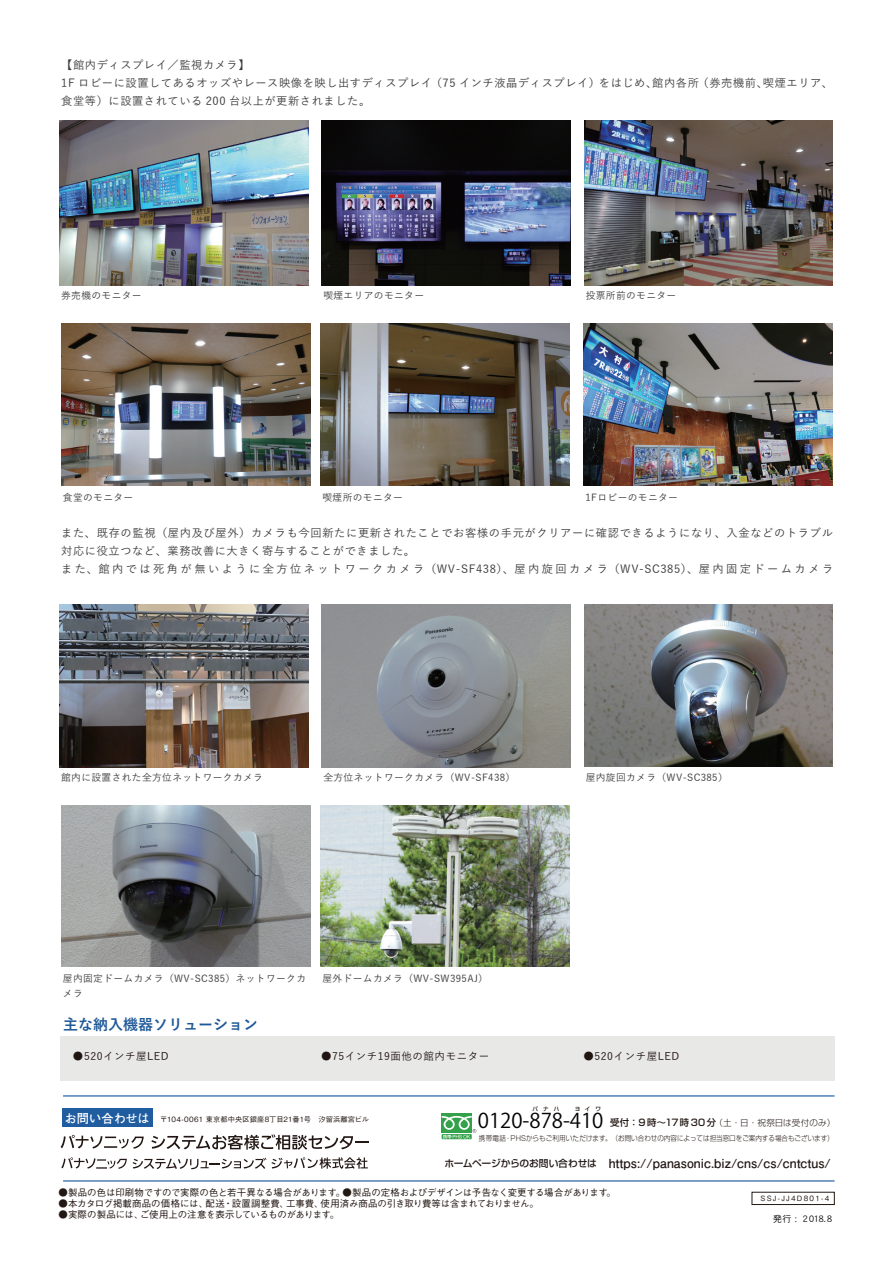
<style>
.page{position:relative;width:893px;height:1263px;background:#fff}
.page>*{position:absolute;margin:0;border:0;box-sizing:border-box;transform-origin:0 0}
.t1{font:20.25px "Koz Go Pr 6 N";color:#030303}
.t2{font:700 15px "Yu Go";color:#1e5997}
.t3{font:700 12.45px "Futo Go B101 Pro";color:#221713}
.t4{font:500 11.25px/18px "Yu Go";letter-spacing:.05em;color:#3c3a3a}
.t5{font:500 10.5px "Yu Go";letter-spacing:.05em;color:#211512}
.t6{font:500 9.75px/15px "Yu Go";letter-spacing:.035em;color:#3c3a3a}
.t7{font:500 9.45px "Gothic BBB Pro";letter-spacing:-.015em;color:#221713}
.t8{font:9px "DFHS Gothic W3 MP RKSJ H";letter-spacing:.035em;color:#030303}
.t9{font:300 8.55px "Shin Go Pro";letter-spacing:.015em;color:#221713}
.t10{font:300 7.2px "Shin Go Pro";color:#221713;scale:.9 1}
.t11{font:500 7.2px "Gothic BBB Pro";letter-spacing:.015em;color:#221713}
.t12{font:500 7.2px "Gothic BBB Pro";letter-spacing:.175em;color:#221713}
.t13{font:500 5.55px "Shin Go Pro";letter-spacing:.895em;color:#221713}
.s1{font-family:"Futo Go B101 Pro";font-weight:700;font-size:12.3px;color:#fff}
.s2{font-weight:500;font-size:9.3px}
.s3{font-family:"Shin Go Pro";font-weight:500;font-size:9.75px}
</style>
<div class="page">
<div style="left:60px;top:1036px;width:774px;height:45px;background:#e8e8e7"></div>
<div style="left:752px;top:1192px;width:82px;height:13px;border:1px solid #221713"></div>
<hr style="left:63px;top:1180px;width:771px;height:1px;background:#205da0">
<hr style="left:63px;top:1095px;width:771px;height:1px;background:#205da0">
<div style="left:442px;top:1113px;width:30px;height:19px;background:#34a24a"></div>
<svg style="left:442px;top:1134px;width:30px;height:5px"></svg>
<svg style="left:442px;top:1116px;width:34px;height:22px"></svg>
<img style="left:60px;top:121px;width:248px;height:164px">
<img style="left:322px;top:121px;width:249px;height:164px">
<img style="left:584px;top:121px;width:249px;height:164px">
<img style="left:61px;top:323px;width:249px;height:162px">
<img style="left:321px;top:323px;width:249px;height:162px">
<img style="left:584px;top:323px;width:249px;height:162px">
<img style="left:60px;top:605px;width:248px;height:163px">
<img style="left:322px;top:605px;width:249px;height:163px">
<img style="left:584px;top:605px;width:249px;height:161px">
<img style="left:61px;top:806px;width:249px;height:160px">
<img style="left:321px;top:805px;width:249px;height:161px">
<div style="left:62px;top:1109px;width:90px;height:18px;background:#205da0"></div>
<svg style="left:61px;top:1157px;width:66px;height:12px"></svg>
<svg style="left:151px;top:1134px;width:218px;height:16px"></svg>
<svg style="left:61px;top:1135px;width:83px;height:14px"></svg>
<svg style="left:133px;top:1157px;width:235px;height:12px"></svg>
<p class="t4" style="left:61px;top:54px;width:773px">【館内ディスプレイ／監視カメラ】<br>1F ロビーに設置してあるオッズやレース映像を映し出すディスプレイ（75 インチ液晶ディスプレイ）をはじめ、館内各所（券売機前、喫煙エリア、食堂等）に設置されている 200 台以上が更新されました。</p>
<p class="t6" style="left:61px;top:286px;width:82px">券売機のモニター</p>
<p class="t6" style="left:323px;top:286px;width:102px">喫煙エリアのモニター</p>
<p class="t6" style="left:586px;top:286px;width:92px">投票所前のモニター</p>
<p class="t6" style="left:63px;top:488px;width:72px">食堂のモニター</p>
<p class="t6" style="left:322px;top:488px;width:82px">喫煙所のモニター</p>
<p class="t6" style="left:585px;top:488px;width:94px">1Fロビーのモニター</p>
<p class="t4" style="left:61px;top:522px;width:773px">また、既存の監視（屋内及び屋外）カメラも今回新たに更新されたことでお客様の手元がクリアーに確認できるようになり、入金などのトラブル対応に役立つなど、業務改善に大きく寄与することができました。<br>また、館内では死角が無いように全方位ネットワークカメラ（WV-SF438）、屋内旋回カメラ（WV-SC385）、屋内固定ドームカメラ</p>
<p class="t6" style="left:61px;top:769px;width:203px">館内に設置された全方位ネットワークカメラ</p>
<p class="t6" style="left:323px;top:769px;width:193px">全方位ネットワークカメラ（WV-SF438）</p>
<p class="t6" style="left:586px;top:769px;width:144px">屋内旋回カメラ（WV-SC385）</p>
<p class="t6" style="left:63px;top:969px;width:245px">屋内固定ドームカメラ（WV-SC385）ネットワークカメラ</p>
<p class="t6" style="left:322px;top:970px;width:167px">屋外ドームカメラ（WV-SW395AJ）</p>
<h2 class="t2" style="left:63px;top:1016px;width:197px">主な納入機器ソリューション</h2>
<p class="t5" style="left:73px;top:1046px;width:97px">●520インチ屋LED</p>
<p class="t5" style="left:321px;top:1046px;width:170px">●75インチ19面他の館内モニター</p>
<p class="t5" style="left:584px;top:1046px;width:97px">●520インチ屋LED</p>
<p class="t11" style="left:65px;top:1113px;width:306px"><span class="s1">お問い合わせは</span> 〒104-0061 東京都中央区銀座8丁目21番1号　汐留浜離宮ビル</p>
<p class="t13" style="left:532px;top:1104px;width:28px">パナハ</p>
<p class="t13" style="left:575px;top:1104px;width:28px">ヨイワ</p>
<p class="t10" style="left:479px;top:1132px;width:396px">携帯電話・PHSからもご利用いただけます。（お問い合わせの内容によっては担当窓口をご案内する場合もございます）</p>
<h1 class="t1" style="left:478px;top:1109px;width:127px">0120-878-410</h1>
<p class="t9" style="left:610px;top:1115px;width:227px"><span class="s2">受付：9 時～17時30 分</span>（土・日・祝祭日は受付のみ）</p>
<p class="t3" style="left:444px;top:1154px;width:388px"><span class="s3">ホームページからのお問い合わせは</span> https://panasonic.biz/cns/cs/cntctus/</p>
<p class="t7" style="left:58px;top:1184px;width:559px">●製品の色は印刷物ですので実際の色と若干異なる場合があります。●製品の定格およびデザインは予告なく変更する場合があります。</p>
<p class="t7" style="left:58px;top:1196px;width:482px">●本カタログ掲載商品の価格には、配送・設置調整費、工事費、使用済み商品の引き取り費等は含まれておりません。</p>
<p class="t7" style="left:58px;top:1207px;width:282px">●実際の製品には、ご使用上の注意を表示しているものがあります。</p>
<p class="t12" style="left:760px;top:1192px;width:70px">SSJ-JJ4D801-4</p>
<p class="t8" style="left:773px;top:1214px;width:61px">発行 : 2018. 8</p>
</div>
